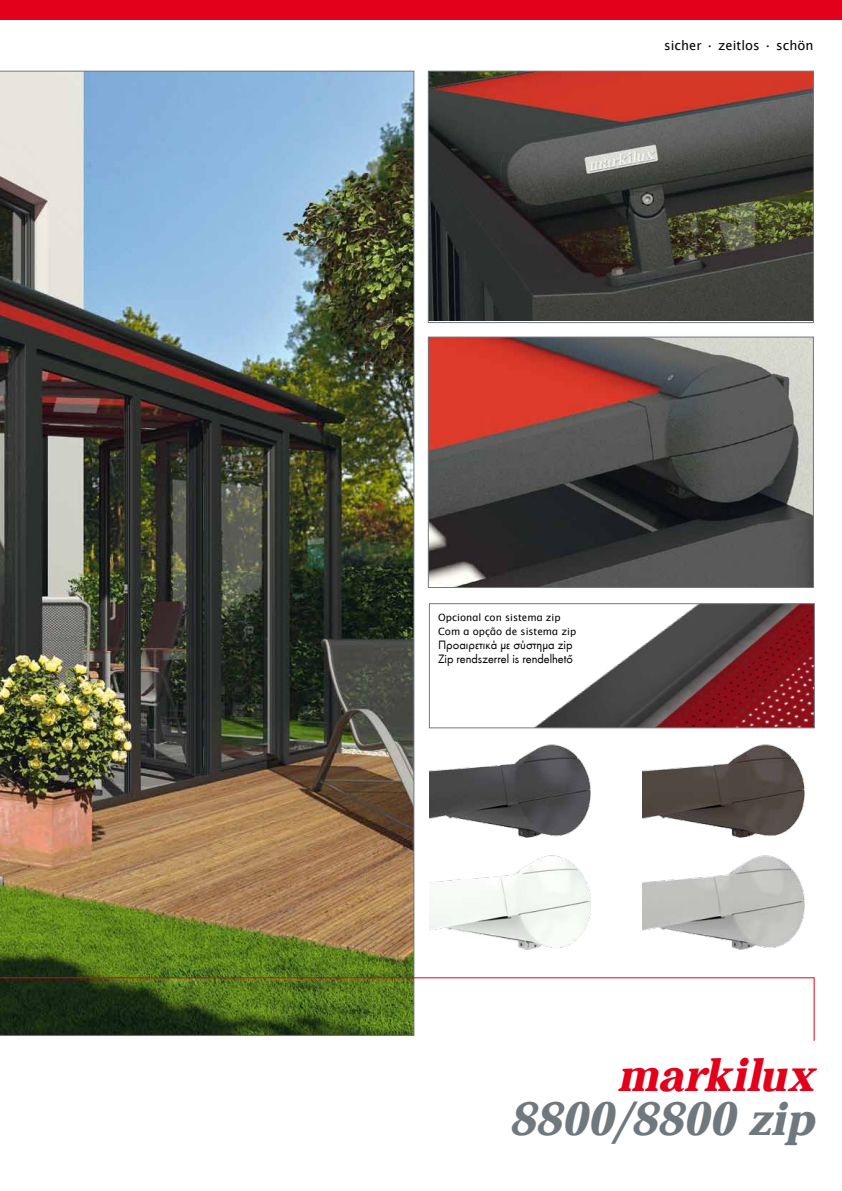
<style>
.page{position:relative;width:842px;height:1191px;background:#fff}
.page>*{position:absolute;margin:0;border:0;box-sizing:border-box;transform-origin:0 0}
.t1{font:46.4px "markilux Header";color:#71787d}
.t2{font:46.4px "markilux Header";color:#e2001a}
.t3{font:13px "markitype";color:#000}
.t4{font:12.5px "Futura T Boo";color:#000}
.t5{font:12.5px "Futura TGR Boo";color:#000}
.t6{font:10px/14px "markitype";color:#000}
</style>
<div class="page">
<img style="left:0;top:71px;width:414px;height:964px">
<div style="left:0;top:0;width:842px;height:20px;background:#e2001a"></div>
<hr style="left:814px;top:977px;width:1px;height:63px;background:#e2001a">
<img style="left:430px;top:73px;width:382px;height:247px">
<div style="left:428px;top:71px;width:386px;height:252px;border:1px solid #71787d"></div>
<img style="left:430px;top:339px;width:382px;height:247px">
<div style="left:428px;top:337px;width:386px;height:251px;border:1px solid #71787d"></div>
<img style="left:536px;top:605px;width:277px;height:121px">
<div style="left:429px;top:603px;width:386px;height:125px;border:1px solid #71787d"></div>
<hr style="left:0;top:977px;width:814px;height:1px;background:#e2001a">
<img style="left:643px;top:728px;width:171px;height:110px">
<img style="left:429px;top:728px;width:172px;height:110px">
<img style="left:643px;top:855px;width:162px;height:95px">
<img style="left:429px;top:855px;width:162px;height:95px">
<h2 class="t3" style="left:664px;top:35px;width:151px">sicher • zeitlos • schön</h2>
<p class="t6" style="left:438px;top:610px;width:140px">Opcional con sistema zip<br>Com a opção de sistema zip</p>
<p class="t5" style="left:438px;top:638px;width:136px">Προαιρετικά με σύστημα zip</p>
<p class="t4" style="left:438px;top:651px;width:136px">Zip rendszerrel is rendelhető</p>
<h1 class="t2" style="left:617px;top:1034px;width:198px">markilux</h1>
<h1 class="t1" style="left:509px;top:1078px;width:306px">8800/8800 zip</h1>
</div>
